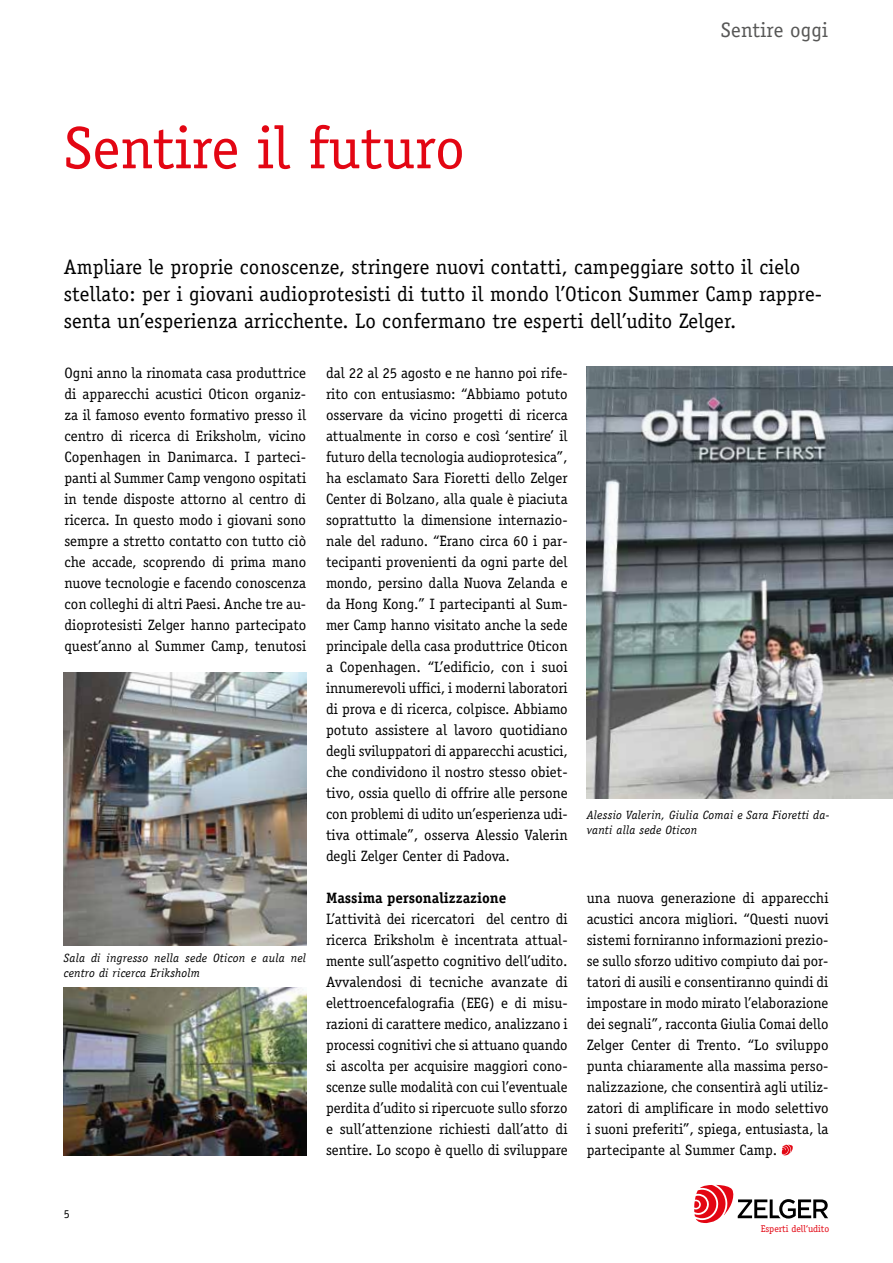
<style>
.page{position:relative;width:893px;height:1263px;background:#fff}
.page>*{position:absolute;margin:0;border:0;box-sizing:border-box;transform-origin:0 0}
.t1{font:60px "Officina Serif";color:#e30613}
.t2{font:21px/27px "Officina Serif";letter-spacing:.005em;color:#000}
.t3{font:21px "Officina Serif";letter-spacing:.01em;color:#575756}
.t4{font:15px/21px "Officina Serif";color:#000;text-align:justify}
.t5{font:700 15px "Officina Serif";color:#000}
.t6{font:italic 12px/15px "Officina Serif";letter-spacing:.02em;color:#000}
.t7{font:12px "Officina Serif";color:#000}
.t8{font:9.75px "Officina Serif";color:#e30613}
</style>
<div class="page">
<svg style="left:694px;top:1185px;width:134px;height:38px"></svg>
<svg style="left:782px;top:1145px;width:11px;height:10px"></svg>
<img style="left:587px;top:366px;width:306px;height:432px">
<img style="left:64px;top:987px;width:242px;height:168px">
<img style="left:64px;top:672px;width:242px;height:273px">
<h1 class="t1" style="left:64px;top:113px;width:403px">Sentire il futuro</h1>
<h2 class="t3" style="left:721px;top:17px;width:109px">Sentire oggi</h2>
<p class="t2" style="left:64px;top:253px;width:760px">Ampliare le proprie conoscenze, stringere nuovi contatti, campeggiare sotto il cielo stellato: per i giovani audioprotesisti di tutto il mondo l’Oticon Summer Camp rappre&shy;senta un’esperienza arricchente. Lo confermano tre esperti dell’udito Zelger.</p>
<p class="t4" style="left:64px;top:363px;width:243px">Ogni anno la rinomata casa produttrice di apparecchi acustici Oticon organiz&shy;za il famoso evento formativo presso il centro di ricerca di Eriksholm, vicino Copenhagen in Danimarca. I parteci&shy;panti al Summer Camp vengono ospitati in tende disposte attorno al centro di ricerca. In questo modo i giovani sono sempre a stretto contatto con tutto ciò che accade, scoprendo di prima mano nuove tecnologie e facendo conoscenza con colleghi di altri Paesi. Anche tre au&shy;dioprotesisti Zelger hanno partecipato quest’anno al Summer Camp, tenutosi</p>
<p class="t4" style="left:326px;top:363px;width:243px">dal 22 al 25 agosto e ne hanno poi rife&shy;rito con entusiasmo: “Abbiamo potuto osservare da vicino progetti di ricerca attualmente in corso e così ‘sentire’ il futuro della tecnologia audioprotesica”, ha esclamato Sara Fioretti dello Zelger Center di Bolzano, alla quale è piaciuta soprattutto la dimensione internazio&shy;nale del raduno. “Erano circa 60 i par&shy;tecipanti provenienti da ogni parte del mondo, persino dalla Nuova Zelanda e da Hong Kong.” I partecipanti al Sum&shy;mer Camp hanno visitato anche la sede principale della casa produttrice Oticon a Copenhagen. “L’edificio, con i suoi innumerevoli uffici, i moderni laboratori di prova e di ricerca, colpisce. Abbiamo potuto assistere al lavoro quotidiano degli sviluppatori di apparecchi acustici, che condividono il nostro stesso obiet&shy;tivo, ossia quello di offrire alle persone con problemi di udito un’esperienza udi&shy;tiva ottimale”, osserva Alessio Valerin degli Zelger Center di Padova.</p>
<p class="t5" style="left:326px;top:889px;width:182px">Massima personalizzazione</p>
<p class="t4" style="left:326px;top:909px;width:243px">L’attività dei ricercatori del centro di ricerca Eriksholm è incentrata attual&shy;mente sull’aspetto cognitivo dell’udito.<br>Avvalendosi di tecniche avanzate di elettroencefalografia (EEG) e di misu&shy;razioni di carattere medico, analizzano i processi cognitivi che si attuano quando si ascolta per acquisire maggiori cono&shy;scenze sulle modalità con cui l’eventuale perdita d’udito si ripercuote sullo sforzo e sull’attenzione richiesti dall’atto di sentire. Lo scopo è quello di sviluppare</p>
<p class="t6" style="left:64px;top:950px;width:244px">Sala di ingresso nella sede Oticon e aula nel centro di ricerca Eriksholm</p>
<p class="t6" style="left:587px;top:808px;width:244px">Alessio Valerin, Giulia Comai e Sara Fioretti da&shy;vanti alla sede Oticon</p>
<p class="t4" style="left:587px;top:888px;width:243px">una nuova generazione di apparecchi acustici ancora migliori. “Questi nuovi sistemi forniranno informazioni prezio&shy;se sullo sforzo uditivo compiuto dai por&shy;tatori di ausili e consentiranno quindi di impostare in modo mirato l’elaborazione dei segnali”, racconta Giulia Comai dello Zelger Center di Trento. “Lo sviluppo punta chiaramente alla massima perso&shy;nalizzazione, che consentirà agli utiliz&shy;zatori di amplificare in modo selettivo i suoni preferiti”, spiega, entusiasta, la partecipante al Summer Camp.</p>
<p class="t7" style="left:64px;top:1207px;width:7px">5</p>
<p class="t8" style="left:761px;top:1223px;width:70px">Esperti dell‘udito</p>
</div>
